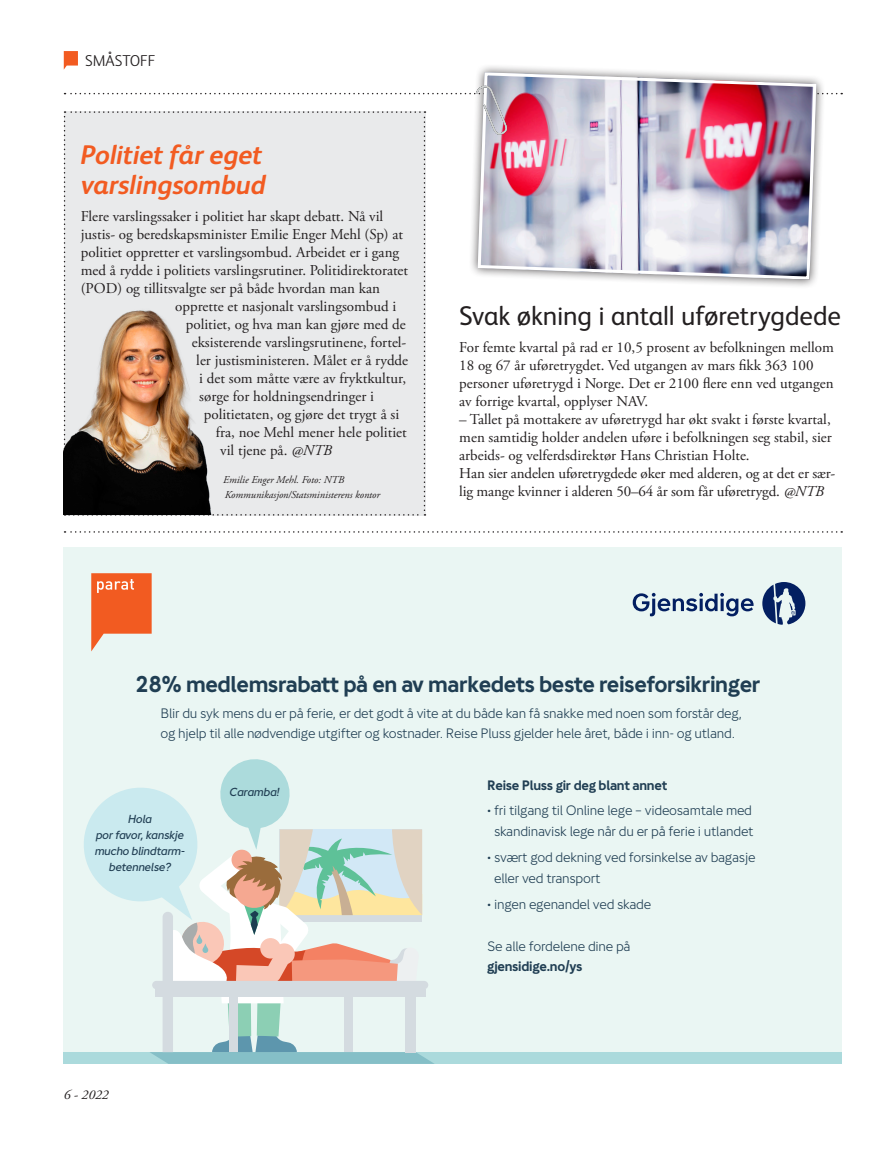
<style>
.page{position:relative;width:893px;height:1149px;background:#fff}
.page>*{position:absolute;margin:0;border:0;box-sizing:border-box;transform-origin:0 0}
.t1{font:27px "FS Albert";letter-spacing:-.005em;color:#231f20}
.t2{font:italic 700 27px/30px "FS Albert";letter-spacing:-.005em;color:#f25b21}
.t3{font:700 22.8px "Gjensidige Sans";letter-spacing:-.02em;color:#203e53}
.t4{font:300 15.75px "FS Albert";color:#231f20}
.t5{font:15px/18px "Adobe Garamond Pro";color:#231f20}
.t6{font:13.65px/21.3px "Gjensidige Sans";letter-spacing:-.02em;color:#203e53}
.t7{font:700 13.65px "Gjensidige Sans";letter-spacing:-.02em;color:#203e53}
.t8{font:italic 13.5px "Adobe Garamond Pro";color:#231f20}
.t9{font:italic 500 11.7px/16px "Gjensidige Sans";letter-spacing:-.02em;color:#203e53;text-align:center}
.t10{font:italic 10.5px/15px "Adobe Garamond Pro";color:#231f20}
.s1{font-style:italic}
</style>
<div class="page">
<svg style="left:64px;top:51px;width:14px;height:19px"></svg>
<svg style="left:65px;top:531px;width:777px;height:1px"></svg>
<div style="left:64px;top:547px;width:778px;height:516px;background:#eaf6f3"></div>
<div style="left:64px;top:1051px;width:778px;height:12px;background:#abdadc"></div>
<svg style="left:79px;top:759px;width:356px;height:304px"></svg>
<svg style="left:762px;top:582px;width:43px;height:42px"></svg>
<svg style="left:633px;top:592px;width:121px;height:24px"></svg>
<svg style="left:91px;top:573px;width:61px;height:78px"></svg>
<div style="left:468px;top:63px;width:357px;height:226px;background:#231f20;opacity:.75"></div>
<svg style="left:476px;top:71px;width:342px;height:15px"></svg>
<svg style="left:64px;top:86px;width:778px;height:429px"></svg>
<img style="left:64px;top:289px;width:209px;height:225px">
<p class="t4" style="left:85px;top:51px;width:72px">SMÅSTOFF</p>
<h1 class="t2" style="left:81px;top:140px;width:187px">Politiet får eget varslingsombud</h1>
<p class="t5" style="left:81px;top:207px;width:304px">Flere varslingssaker i politiet har skapt debatt. Nå vil</p>
<p class="t5" style="left:81px;top:225px;width:324px">justis- og beredskapsminister Emilie Enger Mehl (Sp) at</p>
<p class="t5" style="left:81px;top:243px;width:320px">politiet oppretter et varslingsombud. Arbeidet er i gang</p>
<p class="t5" style="left:81px;top:261px;width:329px">med å rydde i politiets varslingsrutiner. Politidirektoratet</p>
<p class="t5" style="left:81px;top:279px;width:301px">(POD) og tillitsvalgte ser på både hvordan man kan</p>
<p class="t5" style="left:175px;top:297px;width:223px">opprette et nasjonalt varslingsombud i</p>
<p class="t5" style="left:186px;top:315px;width:222px">politiet, og hva man kan gjøre med de</p>
<p class="t5" style="left:192px;top:333px;width:216px">eksisterende varslingsrutinene, fortel-</p>
<p class="t5" style="left:196px;top:351px;width:213px">ler justisministeren. Målet er å rydde</p>
<p class="t5" style="left:199px;top:369px;width:208px">i det som måtte være av fryktkultur,</p>
<p class="t5" style="left:199px;top:387px;width:176px">sørge for holdningsendringer i</p>
<p class="t5" style="left:204px;top:405px;width:197px">politietaten, og gjøre det trygt å si</p>
<p class="t5" style="left:216px;top:423px;width:192px">fra, noe Mehl mener hele politiet</p>
<p class="t5" style="left:220px;top:441px;width:113px">vil tjene på. <span class="s1">@NTB</span></p>
<p class="t10" style="left:223px;top:472px;width:158px">Emilie Enger Mehl. Foto: NTB<br>Kommunikasjon/Statsministerens kontor</p>
<h1 class="t1" style="left:459px;top:301px;width:383px">Svak økning i antall uføretrygdede</h1>
<p class="t5" style="left:459px;top:339px;width:376px">For femte kvartal på rad er 10,5 prosent av befolkningen mellom 18 og 67 år uføretrygdet. Ved utgangen av mars fikk 363 100 personer uføretrygd i Norge. Det er 2100 flere enn ved utgangen av forrige kvartal, opplyser NAV.</p>
<p class="t5" style="left:459px;top:411px;width:378px">– Tallet på mottakere av uføretrygd har økt svakt i første kvartal, men samtidig holder andelen uføre i befolkningen seg stabil, sier arbeids- og velferdsdirektør Hans Christian Holte.<br>Han sier andelen uføretrygdede øker med alderen, og at det er sær&shy;lig mange kvinner i alderen 50–64 år som får uføretrygd. <span class="s1">@NTB</span></p>
<h2 class="t3" style="left:135px;top:670px;width:627px">28% medlemsrabatt på en av markedets beste reiseforsikringer</h2>
<p class="t6" style="left:161px;top:703px;width:583px;line-height:19.6px">Blir du syk mens du er på ferie, er det godt å vite at du både kan få snakke med noen som forstår deg, og hjelp til alle nødvendige utgifter og kostnader. Reise Pluss gjelder hele året, både i inn- og utland.</p>
<p class="t7" style="left:487px;top:776px;width:182px">Reise Pluss gir deg blant annet</p>
<p class="t6" style="left:487px;top:799px;width:268px;text-align:center">• fri tilgang til Online lege – videosamtale med skandinavisk lege når du er på ferie i utlandet</p>
<p class="t6" style="left:494px;top:846px;width:263px;text-indent:-7px">• svært god dekning ved forsinkelse av bagasje eller ved transport</p>
<p class="t6" style="left:487px;top:892px;width:166px">• ingen egenandel ved skade</p>
<p class="t6" style="left:487px;top:935px;width:145px">Se alle fordelene dine på</p>
<p class="t7" style="left:487px;top:957px;width:97px">gjensidige.no/ys</p>
<p class="t9" style="left:230px;top:783px;width:52px">Caramba!</p>
<p class="t9" style="left:95px;top:810px;width:92px">Hola<br>por favor, kanskje mucho blindtarm&shy;betennelse?</p>
<p class="t8" style="left:64px;top:1086px;width:46px">6 - 2022</p>
</div>
